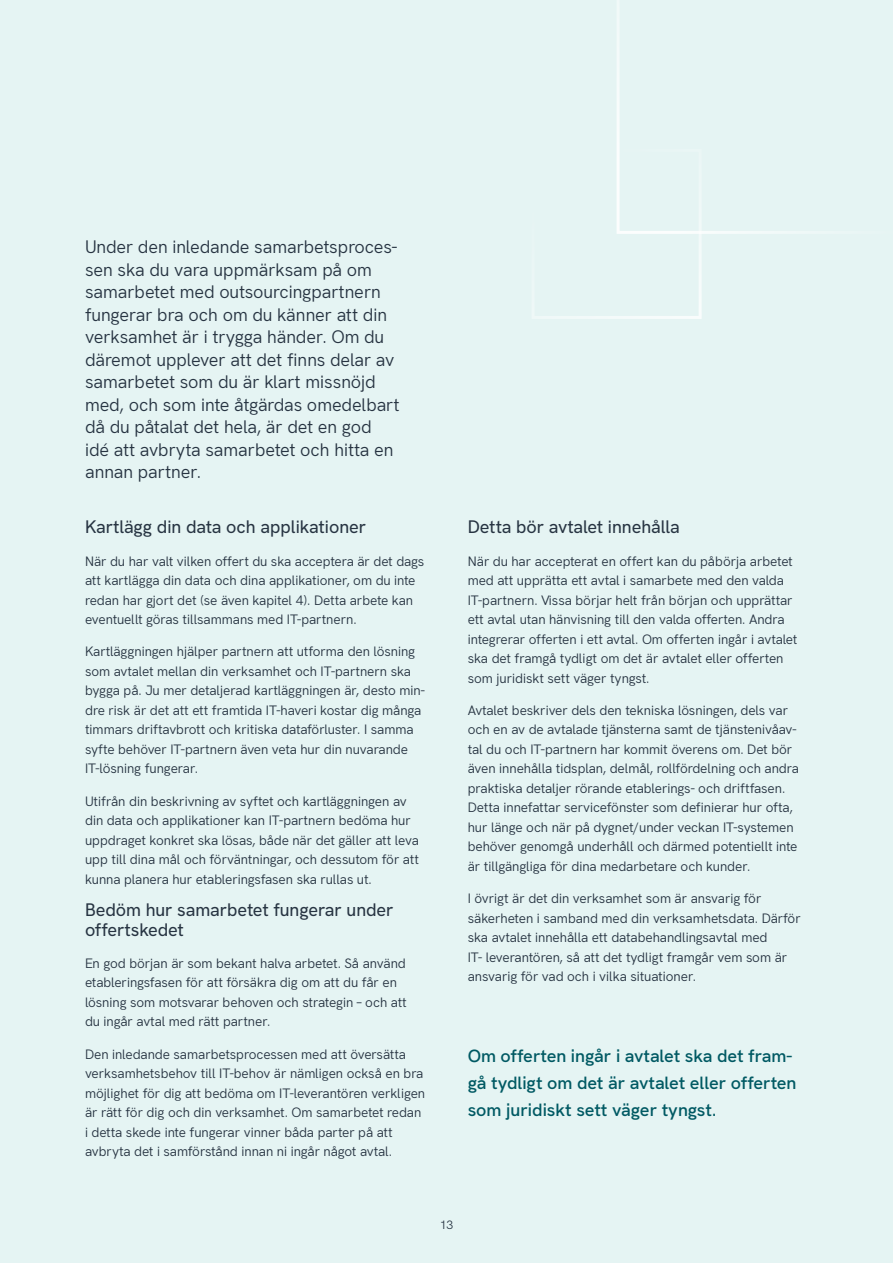
<style>
.page{position:relative;width:893px;height:1263px;background:#e5f4f3}
.page>*{position:absolute;margin:0;border:0;box-sizing:border-box;transform-origin:0 0}
.t1{font:18px/22.5px "Hanken Grotesk";letter-spacing:-.005em;color:#273442}
.t2{font:500 18px/19.5px "Hanken Grotesk";letter-spacing:-.005em;color:#273442}
.t3{font:600 18px/27px "Hanken Grotesk";letter-spacing:-.005em;color:#005963}
.t4{font:13.5px/19.5px "Hanken Grotesk";letter-spacing:-.005em;color:#273442}
.t5{font:12px "Hanken Grotesk";color:#273442}
</style>
<div class="page">
<svg style="left:617px;top:0;width:179px;height:234px"></svg>
<div style="left:531px;top:149px;width:171px;height:170px;border:3px solid #fff"></div>
<p class="t1" style="left:85px;top:234px;width:316px">Under den inledande samarbetsproces&shy;sen ska du vara uppmärksam på om samarbetet med outsourcingpartnern fungerar bra och om du känner att din verksamhet är i trygga händer. Om du däremot upplever att det finns delar av samarbetet som du är klart missnöjd med, och som inte åtgärdas omedelbart då du påtalat det hela, är det en god idé att avbryta samarbetet och hitta en annan partner.</p>
<h1 class="t2" style="left:468px;top:516px;width:214px">Detta bör avtalet innehålla</h1>
<p class="t4" style="left:468px;top:550px;width:331px">När du har accepterat en offert kan du påbörja arbetet med att upprätta ett avtal i samarbete med den valda IT-partnern. Vissa börjar helt från början och upprättar ett avtal utan hänvisning till den valda offerten. Andra integrerar offerten i ett avtal. Om offerten ingår i avtalet ska det framgå tydligt om det är avtalet eller offerten som juridiskt sett väger tyngst.</p>
<p class="t4" style="left:468px;top:699px;width:333px">Avtalet beskriver dels den tekniska lösningen, dels var och en av de avtalade tjänsterna samt de tjänstenivåav&shy;tal du och IT-partnern har kommit överens om. Det bör även innehålla tidsplan, delmål, rollfördelning och andra praktiska detaljer rörande etablerings- och driftfasen.<br>Detta innefattar servicefönster som definierar hur ofta, hur länge och när på dygnet/under veckan IT-systemen behöver genomgå underhåll och därmed potentiellt inte är tillgängliga för dina medarbetare och kunder.</p>
<p class="t4" style="left:468px;top:887px;width:335px">I övrigt är det din verksamhet som är ansvarig för säkerheten i samband med din verksamhetsdata. Därför ska avtalet innehålla ett databehandlingsavtal med<br>IT- leverantören, så att det tydligt framgår vem som är ansvarig för vad och i vilka situationer.</p>
<h1 class="t2" style="left:85px;top:516px;width:283px">Kartlägg din data och applikationer</h1>
<p class="t4" style="left:85px;top:550px;width:341px">När du har valt vilken offert du ska acceptera är det dags att kartlägga din data och dina applikationer, om du inte redan har gjort det (se även kapitel 4). Detta arbete kan eventuellt göras tillsammans med IT-partnern.</p>
<p class="t4" style="left:85px;top:641px;width:341px">Kartläggningen hjälper partnern att utforma den lösning som avtalet mellan din verksamhet och IT-partnern ska bygga på. Ju mer detaljerad kartläggningen är, desto min&shy;dre risk är det att ett framtida IT-haveri kostar dig många timmars driftavbrott och kritiska dataförluster. I samma syfte behöver IT-partnern även veta hur din nuvarande IT-lösning fungerar.</p>
<p class="t4" style="left:85px;top:790px;width:335px">Utifrån din beskrivning av syftet och kartläggningen av din data och applikationer kan IT-partnern bedöma hur uppdraget konkret ska lösas, både när det gäller att leva upp till dina mål och förväntningar, och dessutom för att kunna planera hur etableringsfasen ska rullas ut.</p>
<h1 class="t2" style="left:85px;top:898px;width:310px">Bedöm hur samarbetet fungerar under offertskedet</h1>
<p class="t4" style="left:85px;top:952px;width:323px">En god början är som bekant halva arbetet. Så använd etableringsfasen för att försäkra dig om att du får en lösning som motsvarar behoven och strategin – och att du ingår avtal med rätt partner.</p>
<p class="t4" style="left:85px;top:1043px;width:342px">Den inledande samarbetsprocessen med att översätta verksamhetsbehov till IT-behov är nämligen också en bra möjlighet för dig att bedöma om IT-leverantören verkligen är rätt för dig och din verksamhet. Om samarbetet redan i detta skede inte fungerar vinner båda parter på att avbryta det i samförstånd innan ni ingår något avtal.</p>
<h1 class="t3" style="left:468px;top:1040px;width:330px">Om offerten ingår i avtalet ska det fram&shy;gå tydligt om det är avtalet eller offerten som juridiskt sett väger tyngst.</h1>
<p class="t5" style="left:440px;top:1215px;width:15px">13</p>
</div>
